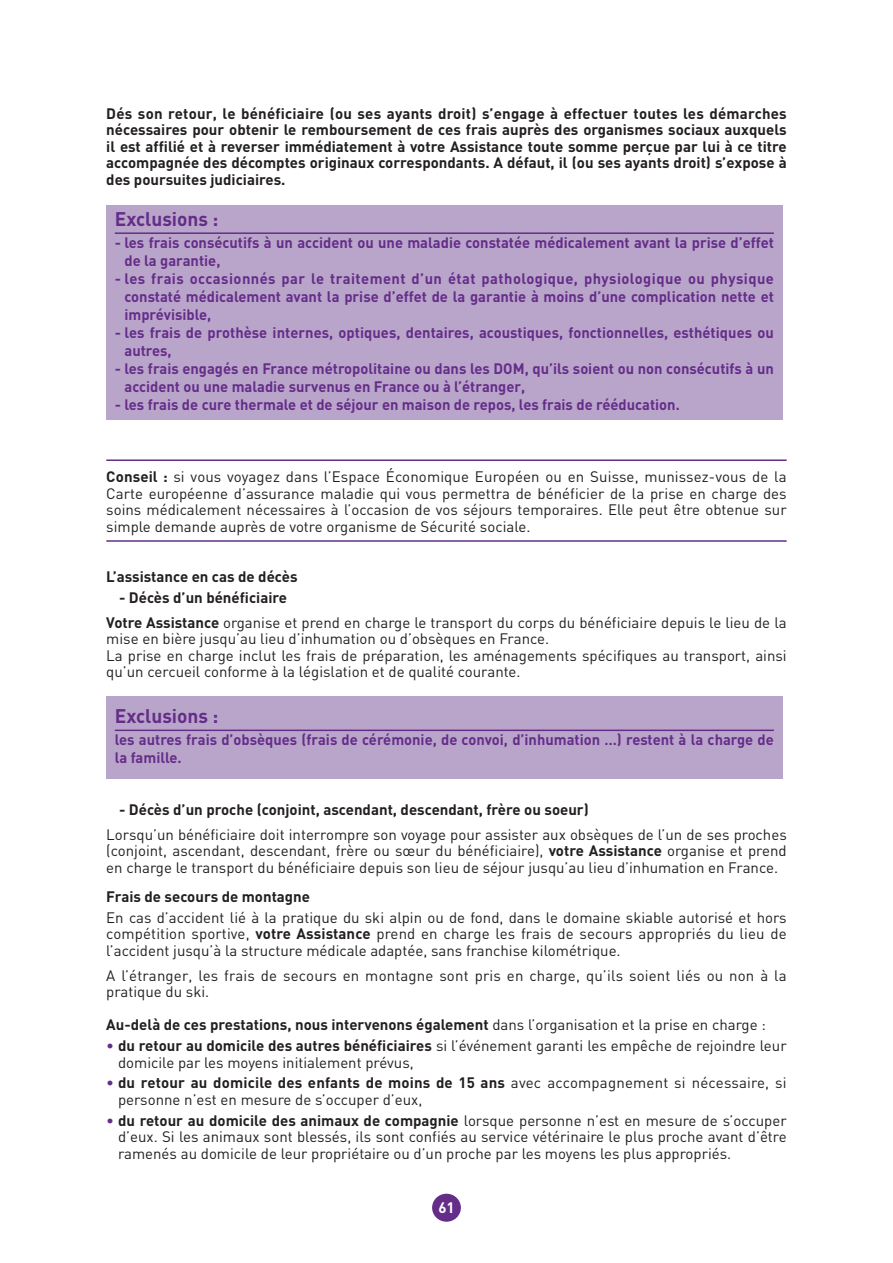
<style>
.page{position:relative;width:893px;height:1263px;background:#fff}
.page>*{position:absolute;margin:0;border:0;box-sizing:border-box;transform-origin:0 0}
.t1{font:700 19.5px "DIN";color:#652d89}
.t2{font:15px/16.5px "DIN";color:#231f20}
.t3{font:700 15px/18px "DIN";color:#652d89}
.t4{font:700 15px/16.5px "DIN";color:#231f20;text-align:justify}
.t5{font:700 15px "DIN";color:#fff}
.s1{font-weight:700}
.s2{font-weight:400}
.s3{color:#652d89}
</style>
<div class="page">
<div style="left:431px;top:1192px;width:31px;height:31px;background:#652d89;border-radius:50%"></div>
<div style="left:429px;top:1191px;width:35px;height:34px;border:3px solid #fff;border-radius:50%"></div>
<hr style="left:106px;top:459px;width:681px;height:2px;background:#652d89">
<hr style="left:106px;top:540px;width:681px;height:2px;background:#652d89">
<div style="left:106px;top:205px;width:676px;height:214px;background:#b9a5ca"></div>
<hr style="left:115px;top:232px;width:659px;height:2px;background:#652d89">
<div style="left:106px;top:696px;width:676px;height:82px;background:#b9a5ca"></div>
<hr style="left:115px;top:729px;width:659px;height:2px;background:#652d89">
<p class="t4" style="left:106px;top:107px;width:682px">Dés son retour, le bénéficiaire (ou ses ayants droit) s’engage à effectuer toutes les démarches nécessaires pour obtenir le remboursement de ces frais auprès des organismes sociaux auxquels il est affilié et à reverser immédiatement à votre Assistance toute somme perçue par lui à ce titre accompagnée des décomptes originaux correspondants. A défaut, il (ou ses ayants droit) s’expose à des poursuites judiciaires.</p>
<h1 class="t1" style="left:115px;top:212px;width:105px">Exclusions :</h1>
<p class="t3" style="left:124px;top:236px;width:651px;text-indent:-10px">- les frais consécutifs à un accident ou une maladie constatée médicalement avant la prise d’effet de la garantie,</p>
<p class="t3" style="left:124px;top:272px;width:651px;text-align:justify;text-indent:-10px">- les frais occasionnés par le traitement d’un état pathologique, physiologique ou physique constaté médicalement avant la prise d’effet de la garantie à moins d’une complication nette et imprévisible,</p>
<p class="t3" style="left:124px;top:326px;width:651px;text-indent:-10px">- les frais de prothèse internes, optiques, dentaires, acoustiques, fonctionnelles, esthétiques ou autres,</p>
<p class="t3" style="left:124px;top:362px;width:651px;text-indent:-10px">- les frais engagés en France métropolitaine ou dans les DOM, qu’ils soient ou non consécutifs à un accident ou une maladie survenus en France ou à l’étranger,</p>
<p class="t3" style="left:115px;top:398px;width:566px">- les frais de cure thermale et de séjour en maison de repos, les frais de rééducation.</p>
<p class="t2" style="left:106px;top:470px;width:682px;text-align:justify"><span class="s1">Conseil :</span> si vous voyagez dans l’Espace Économique Européen ou en Suisse, munissez-vous de la Carte européenne d’assurance maladie qui vous permettra de bénéficier de la prise en charge des soins médicalement nécessaires à l’occasion de vos séjours temporaires. Elle peut être obtenue sur simple demande auprès de votre organisme de Sécurité sociale.</p>
<p class="t4" style="left:106px;top:570px;width:193px">L’assistance en cas de décès</p>
<p class="t2" style="left:106px;top:586px;width:682px;line-height:25px;text-indent:13px"><span class="s1">- Décès d’un bénéficiaire<br>Votre Assistance</span> organise et prend en charge le transport du corps du bénéficiaire depuis le lieu de la</p>
<p class="t2" style="left:106px;top:632px;width:682px">mise en bière jusqu’au lieu d’inhumation ou d’obsèques en France.<br>La prise en charge inclut les frais de préparation, les aménagements spécifiques au transport, ainsi qu’un cercueil conforme à la législation et de qualité courante.</p>
<h1 class="t1" style="left:115px;top:709px;width:105px">Exclusions :</h1>
<p class="t3" style="left:115px;top:733px;width:661px">les autres frais d’obsèques (frais de cérémonie, de convoi, d’inhumation …) restent à la charge de la famille.</p>
<p class="t4" style="left:119px;top:803px;width:471px">- Décès d’un proche (conjoint, ascendant, descendant, frère ou soeur)</p>
<p class="t2" style="left:106px;top:828px;width:682px;text-align:justify">Lorsqu’un bénéficiaire doit interrompre son voyage pour assister aux obsèques de l’un de ses proches (conjoint, ascendant, descendant, frère ou sœur du bénéficiaire), <span class="s1">votre Assistance</span> organise et prend en charge le transport du bénéficiaire depuis son lieu de séjour jusqu’au lieu d’inhumation en France.</p>
<p class="t4" style="left:106px;top:890px;width:205px">Frais de secours de montagne</p>
<p class="t2" style="left:106px;top:911px;width:682px;text-align:justify">En cas d’accident lié à la pratique du ski alpin ou de fond, dans le domaine skiable autorisé et hors compétition sportive, <span class="s1">votre Assistance</span> prend en charge les frais de secours appropriés du lieu de l’accident jusqu’à la structure médicale adaptée, sans franchise kilométrique.</p>
<p class="t2" style="left:106px;top:969px;width:682px">A l’étranger, les frais de secours en montagne sont pris en charge, qu’ils soient liés ou non à la pratique du ski.</p>
<p class="t4" style="left:106px;top:1018px;width:661px">Au-delà de ces prestations, nous intervenons également <span class="s2">dans l’organisation et la prise en charge :</span></p>
<p class="t2" style="left:118px;top:1039px;width:670px;text-indent:-12px"><span class="s3">•</span> <span class="s1">du retour au domicile des autres bénéficiaires</span> si l’événement garanti les empêche de rejoindre leur domicile par les moyens initialement prévus,</p>
<p class="t2" style="left:118px;top:1076px;width:670px;text-indent:-12px"><span class="s3">•</span> <span class="s1">du retour au domicile des enfants de moins de 15 ans</span> avec accompagnement si nécessaire, si personne n’est en mesure de s’occuper d’eux,</p>
<p class="t2" style="left:118px;top:1114px;width:670px;text-align:justify;text-indent:-12px"><span class="s3">•</span> <span class="s1">du retour au domicile des animaux de compagnie</span> lorsque personne n’est en mesure de s’occuper d’eux. Si les animaux sont blessés, ils sont confiés au service vétérinaire le plus proche avant d’être ramenés au domicile de leur propriétaire ou d’un proche par les moyens les plus appropriés.</p>
<p class="t5" style="left:438px;top:1202px;width:18px">61</p>
</div>
